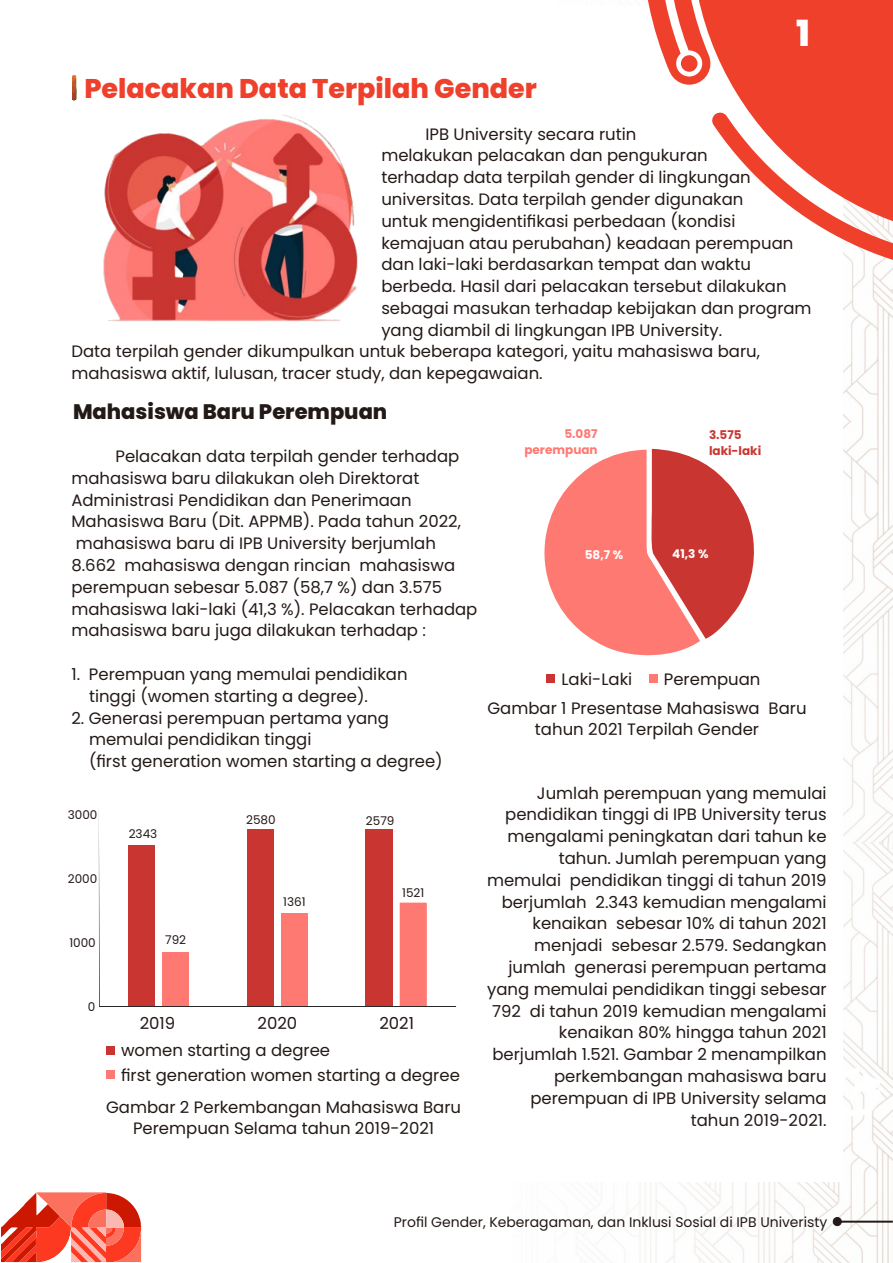
<style>
.page{position:relative;width:893px;height:1263px;background:#fff}
.page>*{position:absolute;margin:0;border:0;box-sizing:border-box;transform-origin:0 0}
.t1{font:800 36px "Poppins";color:#fff}
.t2{font:800 27px "Poppins";color:#ef402b}
.t3{font:800 21px "Poppins";color:#231916}
.t4{font:16.5px/21.8px "Poppins";color:#231916}
.t5{font:13.95px "Poppins";color:#231916}
.t6{font:12px "Poppins";color:#231916}
.t7{font:700 12px/15.9px "Poppins";color:#ff7973;text-align:right}
.t8{font:700 12px/15.9px "Poppins";color:#c93531}
.t9{font:700 12px "Poppins";color:#fff}
</style>
<div class="page">
<img style="left:608px;top:276px;width:284px;height:987px">
<div style="left:12px;top:6px;width:831px;height:1176px;background:#fff"></div>
<svg style="left:1px;top:1192px;width:140px;height:70px;background:#f16553"></svg>
<svg style="left:841px;top:1218px;width:52px;height:7px"></svg>
<svg style="left:843px;top:1068px;width:38px;height:49px"></svg>
<div style="left:833px;top:1217px;width:9px;height:9px;background:#231916;border:1px solid #231916;border-radius:50%"></div>
<svg style="left:72px;top:75px;width:4px;height:25px"></svg>
<svg style="left:648px;top:0;width:245px;height:276px"></svg>
<svg style="left:676px;top:50px;width:26px;height:27px"></svg>
<div style="left:681px;top:55px;width:16px;height:17px;background:#ef402b;border-radius:50%"></div>
<img style="left:103px;top:114px;width:255px;height:208px">
<svg style="left:544px;top:449px;width:210px;height:207px"></svg>
<div style="left:546px;top:674px;width:9px;height:9px;background:#c93531"></div>
<div style="left:649px;top:674px;width:8px;height:9px;background:#ff7973"></div>
<svg style="left:99px;top:829px;width:357px;height:178px"></svg>
<div style="left:106px;top:1046px;width:9px;height:9px;background:#c93531"></div>
<div style="left:106px;top:1070px;width:9px;height:9px;background:#ff7973"></div>
<h1 class="t1" style="left:796px;top:8px;width:15px">1</h1>
<h2 class="t2" style="left:84px;top:70px;width:454px">Pelacakan Data Terpilah Gender</h2>
<p class="t4" style="left:425px;top:123px;width:212px">IPB University secara rutin</p>
<p class="t4" style="left:381px;top:145px;width:328px">melakukan pelacakan dan pengukuran</p>
<p class="t4" style="left:381px;top:167px;width:371px">terhadap data terpilah gender di lingkungan</p>
<p class="t4" style="left:381px;top:188px;width:364px">universitas. Data terpilah gender digunakan</p>
<p class="t4" style="left:381px;top:210px;width:356px">untuk mengidentifikasi perbedaan (kondisi</p>
<p class="t4" style="left:381px;top:232px;width:414px">kemajuan atau perubahan) keadaan perempuan</p>
<p class="t4" style="left:381px;top:254px;width:371px">dan laki-laki berdasarkan tempat dan waktu</p>
<p class="t4" style="left:381px;top:276px;width:407px">berbeda. Hasil dari pelacakan tersebut dilakukan</p>
<p class="t4" style="left:381px;top:297px;width:432px">sebagai masukan terhadap kebijakan dan program</p>
<p class="t4" style="left:381px;top:319px;width:342px">yang diambil di lingkungan IPB University.</p>
<p class="t4" style="left:71px;top:340px;width:690px">Data terpilah gender dikumpulkan untuk beberapa kategori, yaitu mahasiswa baru,</p>
<p class="t4" style="left:71px;top:362px;width:473px">mahasiswa aktif, lulusan, tracer study, dan kepegawaian.</p>
<p class="t3" style="left:73px;top:397px;width:316px">Mahasiswa Baru Perempuan</p>
<p class="t4" style="left:71px;top:445px;width:408px;text-indent:44px">Pelacakan data terpilah gender terhadap mahasiswa baru dilakukan oleh Direktorat Administrasi Pendidikan dan Penerimaan Mahasiswa Baru (Dit. APPMB). Pada tahun 2022, mahasiswa baru di IPB University berjumlah 8.662 mahasiswa dengan rincian mahasiswa perempuan sebesar 5.087 (58,7 %) dan 3.575 mahasiswa laki-laki (41,3 %). Pelacakan terhadap mahasiswa baru juga dilakukan terhadap :</p>
<p class="t4" style="left:89px;top:663px;width:320px;text-indent:-18px">1. Perempuan yang memulai pendidikan tinggi (women starting a degree).</p>
<p class="t4" style="left:89px;top:707px;width:355px;text-indent:-18px">2. Generasi perempuan pertama yang memulai pendidikan tinggi<br>(first generation women starting a degree)</p>
<p class="t6" style="left:68px;top:806px;width:31px">3000</p>
<p class="t6" style="left:68px;top:870px;width:31px">2000</p>
<p class="t6" style="left:69px;top:934px;width:28px">1000</p>
<p class="t6" style="left:129px;top:826px;width:30px">2343</p>
<p class="t6" style="left:165px;top:932px;width:23px">792</p>
<p class="t6" style="left:246px;top:811px;width:31px">2580</p>
<p class="t6" style="left:283px;top:893px;width:24px">1361</p>
<p class="t6" style="left:366px;top:812px;width:30px">2579</p>
<p class="t6" style="left:402px;top:884px;width:24px">1521</p>
<p class="t6" style="left:88px;top:998px;width:9px">0</p>
<p class="t4" style="left:140px;top:1012px;width:37px">2019</p>
<p class="t4" style="left:258px;top:1012px;width:41px">2020</p>
<p class="t4" style="left:379px;top:1012px;width:36px">2021</p>
<p class="t4" style="left:121px;top:1038px;width:340px;line-height:24.2px">women starting a degree<br>first generation women starting a degree</p>
<p class="t4" style="left:106px;top:1096px;width:356px;text-align:center">Gambar 2 Perkembangan Mahasiswa Baru<br>Perempuan Selama tahun 2019-2021</p>
<p class="t7" style="left:524px;top:426px;width:75px">5.087 perempuan</p>
<p class="t8" style="left:709px;top:427px;width:54px">3.575 laki-laki</p>
<p class="t9" style="left:585px;top:547px;width:40px">58,7 %</p>
<p class="t9" style="left:672px;top:546px;width:38px">41,3 %</p>
<p class="t4" style="left:561px;top:668px;width:72px">Laki-Laki</p>
<p class="t4" style="left:487px;top:664px;width:321px;line-height:28.8px;text-indent:176px">Perempuan<br>Gambar 1 Presentase Mahasiswa Baru</p>
<p class="t4" style="left:535px;top:719px;width:226px">tahun 2021 Terpilah Gender</p>
<p class="t4" style="left:487px;top:782px;width:341px;text-align:right">Jumlah perempuan yang memulai pendidikan tinggi di IPB University terus mengalami peningkatan dari tahun ke tahun. Jumlah perempuan yang memulai pendidikan tinggi di tahun 2019 berjumlah 2.343 kemudian mengalami kenaikan sebesar 10% di tahun 2021 menjadi sebesar 2.579. Sedangkan jumlah generasi perempuan pertama yang memulai pendidikan tinggi sebesar 792 di tahun 2019 kemudian mengalami kenaikan 80% hingga tahun 2021 berjumlah 1.521. Gambar 2 menampilkan perkembangan mahasiswa baru perempuan di IPB University selama tahun 2019-2021.</p>
<p class="t5" style="left:394px;top:1212px;width:435px">Profil Gender, Keberagaman, dan Inklusi Sosial di IPB Univeristy</p>
</div>
